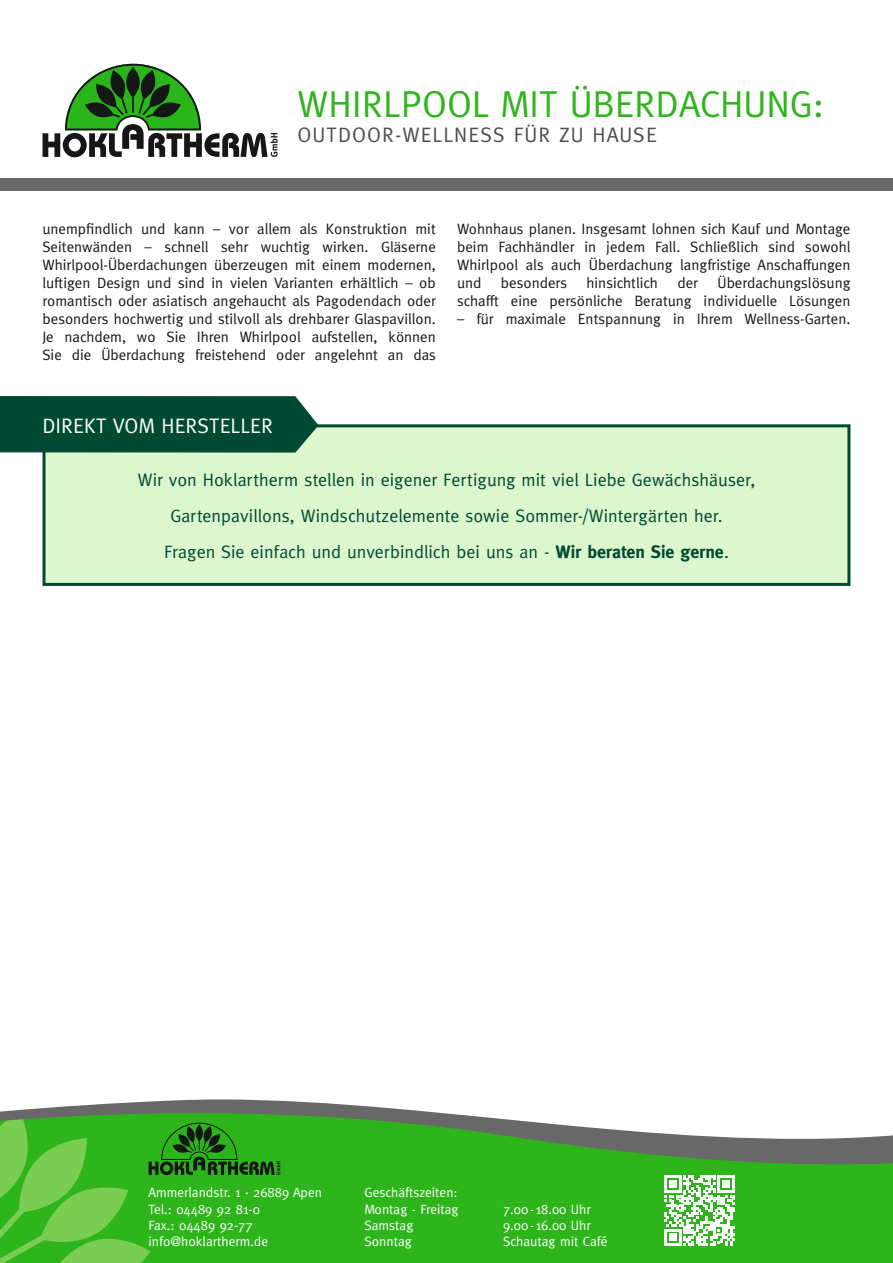
<style>
.page{position:relative;width:893px;height:1263px;background:#fff}
.page>*{position:absolute;margin:0;border:0;box-sizing:border-box;transform-origin:0 0}
.t1{font:37.5px "Meta Plus";color:#2eb51b}
.t2{font:21px "Meta Plus";letter-spacing:.05em;color:#4e4e4d}
.t3{font:21px "Meta Plus";color:#fff}
.t4{font:18px/36px "Meta Plus";color:#004933;text-align:center}
.t5{font:15px/18px "Meta Plus";color:#151616;text-align:justify}
.t6{font:13.5px/16.2px "Meta Plus";color:#fff}
.s1{font-weight:700}
</style>
<div class="page">
<div style="left:0;top:179px;width:893px;height:12px;background:#686868"></div>
<div style="left:280px;top:1167px;width:613px;height:96px;background:#2eb51b"></div>
<svg style="left:0;top:1099px;width:893px;height:68px"></svg>
<svg style="left:664px;top:1175px;width:71px;height:71px"></svg>
<div style="left:43px;top:424px;width:807px;height:162px;background:#dcf6cd"></div>
<div style="left:0;top:396px;width:318px;height:57px;background:#004933"></div>
<svg style="left:43px;top:64px;width:235px;height:93px"></svg>
<svg style="left:0;top:1115px;width:280px;height:148px;background:#3fb228"></svg>
<h1 class="t1" style="left:298px;top:82px;width:528px">WHIRLPOOL MIT ÜBERDACHUNG:</h1>
<h2 class="t2" style="left:298px;top:123px;width:361px">OUTDOOR-WELLNESS FÜR ZU HAUSE</h2>
<p class="t5" style="left:43px;top:220px;width:395px">unempfindlich und kann – vor allem als Konstruktion mit Seitenwänden – schnell sehr wuchtig wirken. Gläserne Whirlpool-Überdachungen überzeugen mit einem modernen, luftigen Design und sind in vielen Varianten erhältlich – ob romantisch oder asiatisch angehaucht als Pagodendach oder besonders hochwertig und stilvoll als drehbarer Glaspavillon.<br>Je nachdem, wo Sie Ihren Whirlpool aufstellen, können Sie die Überdachung freistehend oder angelehnt an das</p>
<p class="t5" style="left:457px;top:220px;width:395px">Wohnhaus planen. Insgesamt lohnen sich Kauf und Montage beim Fachhändler in jedem Fall. Schließlich sind sowohl Whirlpool als auch Überdachung langfristige Anschaffungen und</p>
<p class="t5" style="left:457px;top:274px;width:395px;text-align:right">Überdachungslösung<br>schafft eine persönliche Beratung individuelle Lösungen</p>
<p class="t5" style="left:457px;top:310px;width:395px">– für maximale Entspannung in Ihrem Wellness-Garten.</p>
<p class="t5" style="left:501px;top:274px;width:68px">besonders</p>
<p class="t5" style="left:586px;top:274px;width:73px">hinsichtlich</p>
<p class="t5" style="left:677px;top:274px;width:22px">der</p>
<h2 class="t3" style="left:43px;top:413px;width:232px">DIREKT VOM HERSTELLER</h2>
<p class="t4" style="left:138px;top:462px;width:619px">Wir von Hoklartherm stellen in eigener Fertigung mit viel Liebe Gewächshäuser,<br>Gartenpavillons, Windschutzelemente sowie Sommer-/Wintergärten her.<br>Fragen Sie einfach und unverbindlich bei uns an - <span class="s1">Wir beraten Sie gerne</span>.</p>
<p class="t6" style="left:149px;top:1184px;width:175px">Ammerlandstr. 1 · 26889 Apen<br>Tel.: 04489 92 81-0<br>Fax.: 04489 92-77 info@hoklartherm.de</p>
<p class="t6" style="left:365px;top:1184px;width:96px">Geschäftszeiten:<br>Montag - Freitag</p>
<p class="t6" style="left:503px;top:1200px;width:89px">7.00 - 18.00 Uhr</p>
<p class="t6" style="left:365px;top:1217px;width:50px">Samstag</p>
<p class="t6" style="left:503px;top:1217px;width:89px">9.00 - 16.00 Uhr</p>
<p class="t6" style="left:365px;top:1233px;width:49px">Sonntag</p>
<p class="t6" style="left:503px;top:1233px;width:106px">Schautag mit Café</p>
</div>
